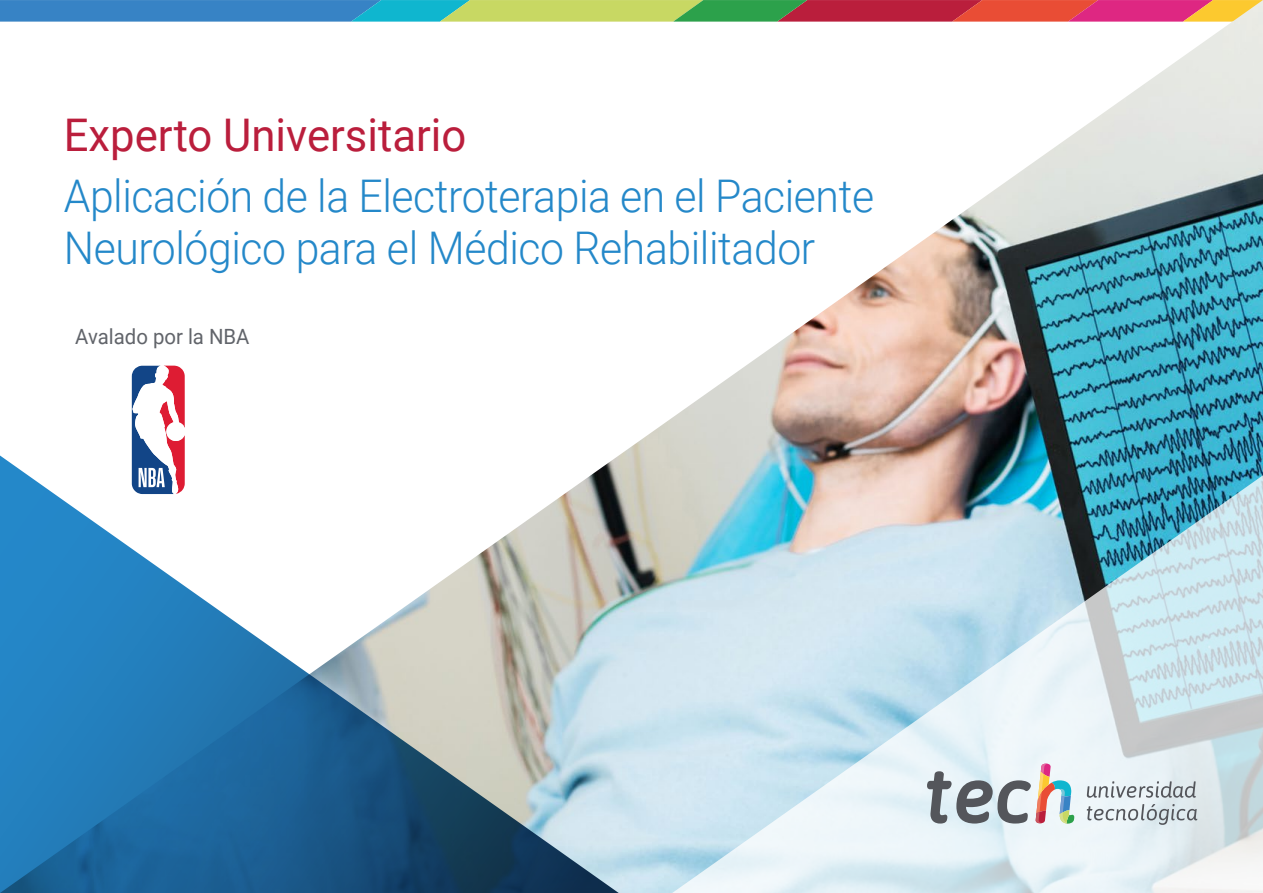
<style>
.page{position:relative;width:1263px;height:893px;background:#fff}
.page>*{position:absolute;margin:0;border:0;box-sizing:border-box;transform-origin:0 0}
.t1{font:300 45px/52.5px "Roboto";letter-spacing:-.01em;color:#2488c9;scale:.95 1}
.t2{font:45px "Roboto";color:#ba1e3c}
.t3{font:21px "Roboto";color:#61646a}
</style>
<div class="page">
<img style="left:0;top:0;width:1263px;height:454px">
<svg style="left:0;top:446px;width:649px;height:447px"></svg>
<svg style="left:642px;top:454px;width:621px;height:439px;background:#c1d9e2"></svg>
<svg style="left:927px;top:764px;width:147px;height:60px;background:#b9bdc0"></svg>
<svg style="left:1087px;top:781px;width:109px;height:17px;background:#c0c7cb"></svg>
<svg style="left:1087px;top:804px;width:110px;height:21px;background:#c6ced2"></svg>
<svg style="left:132px;top:366px;width:53px;height:128px"></svg>
<p class="t2" style="left:64px;top:103px;width:404px">Experto Universitario</p>
<p class="t1" style="left:64px;top:168px;width:854px">Aplicación de la Electroterapia en el Paciente<br>Neurológico para el Médico Rehabilitador</p>
<p class="t3" style="left:75px;top:322px;width:176px">Avalado por la NBA</p>
</div>
